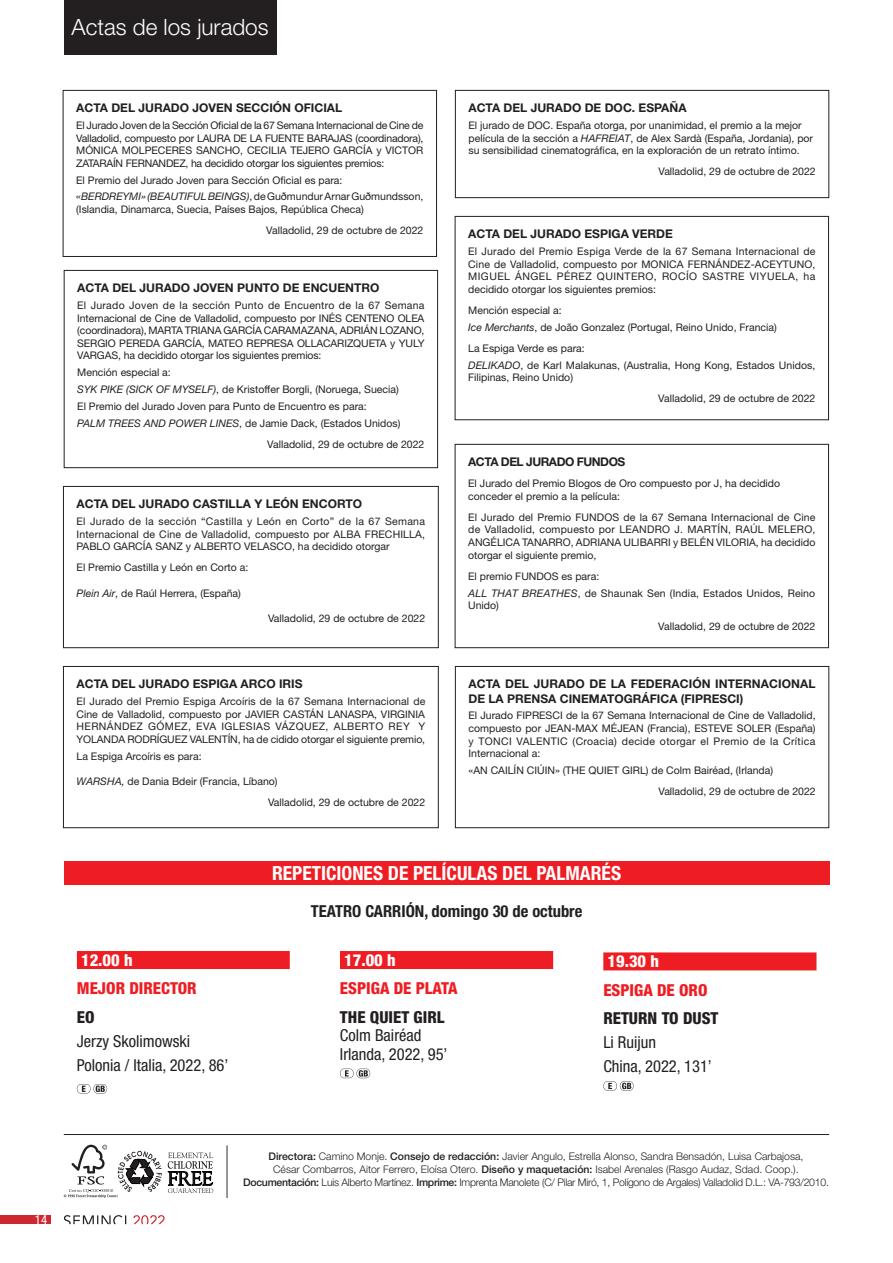
<style>
.page{position:relative;width:893px;height:1263px;background:#fff}
.page>*{position:absolute;margin:0;border:0;box-sizing:border-box;transform-origin:0 0}
.t1{font:300 22.5px "Helvetica Neue LT Std";color:#fff}
.t2{font:700 condensed 19.5px "Helvetica Neue LT Std";color:#fff}
.t3{font:condensed 16.5px/24px "Helvetica Neue LT Std";color:#231f20}
.t4{font:800 condensed 16.5px "Helvetica Neue LT Std";color:#ee1d23}
.t5{font:700 condensed 16.5px "Helvetica Neue LT Std";color:#231f20}
.t6{font:800 condensed 16.5px "Helvetica Neue LT Std";color:#231f20}
.t7{font:800 condensed 16.5px "Helvetica Neue LT Std";color:#fff}
.t8{font:condensed 12.75px "Helvetica Neue LT Std";color:#fff}
.t9{font:700 12px/14.4px "Helvetica Neue LT Std";color:#231f20}
.t10{font:700 12px "Helvetica Neue LT Std";letter-spacing:-.04em;color:#231f20}
.t11{font:10.5px/12.6px "Helvetica Neue LT Std";color:#231f20}
.t12{font:300 10.5px/12.6px "Helvetica Neue LT Std";color:#231f20;text-align:center}
.s1{font-style:italic}
.s2{font-weight:500}
</style>
<div class="page">
<div style="left:0;top:1215px;width:50px;height:9px;background:#cf2730"></div>
<svg style="left:64px;top:1215px;width:62px;height:9px"></svg>
<svg style="left:133px;top:1215px;width:32px;height:9px"></svg>
<div style="left:63px;top:90px;width:374px;height:167px;border:1px solid #231f20"></div>
<div style="left:455px;top:216px;width:374px;height:204px;border:1px solid #231f20"></div>
<div style="left:455px;top:90px;width:374px;height:108px;border:1px solid #231f20"></div>
<div style="left:63px;top:486px;width:376px;height:162px;border:1px solid #231f20"></div>
<div style="left:455px;top:666px;width:374px;height:162px;border:1px solid #231f20"></div>
<hr style="left:64px;top:1134px;width:765px;height:1px;background:#231f20">
<svg style="left:64px;top:1145px;width:98px;height:53px"></svg>
<svg style="left:168px;top:1152px;width:45px;height:41px"></svg>
<hr style="left:227px;top:1145px;width:1px;height:53px;background:#2b2d2f">
<div style="left:64px;top:861px;width:765px;height:24px;background:#ee1d23"></div>
<div style="left:77px;top:951px;width:213px;height:18px;background:#ee1d23"></div>
<svg style="left:77px;top:1084px;width:30px;height:9px"></svg>
<div style="left:603px;top:952px;width:213px;height:18px;background:#ee1d23"></div>
<svg style="left:603px;top:1081px;width:30px;height:10px"></svg>
<div style="left:340px;top:951px;width:213px;height:18px;background:#ee1d23"></div>
<svg style="left:340px;top:1069px;width:30px;height:9px"></svg>
<div style="left:64px;top:0;width:212px;height:54px;background:#231f20"></div>
<div style="left:63px;top:666px;width:376px;height:162px;border:1px solid #231f20"></div>
<div style="left:64px;top:270px;width:374px;height:198px;border:1px solid #231f20"></div>
<div style="left:455px;top:444px;width:374px;height:204px;border:1px solid #231f20"></div>
<h1 class="t1" style="left:72px;top:13px;width:199px">Actas de los jurados</h1>
<p class="t9" style="left:76px;top:100px;width:268px">ACTA DEL JURADO JOVEN SECCIÓN OFICIAL</p>
<p class="t11" style="left:76px;top:119px;width:349px;text-align:justify">El Jurado Joven de la Sección Oficial de la 67 Semana Internacional de Cine de Valladolid, compuesto por LAURA DE LA FUENTE BARAJAS (coordinadora), MÓNICA MOLPECERES SANCHO, CECILIA TEJERO GARCÍA y VICTOR ZATARAÍN FERNANDEZ, ha decidido otorgar los siguientes premios:</p>
<p class="t11" style="left:76px;top:171px;width:349px;line-height:16.8px">El Premio del Jurado Joven para Sección Oficial es para:<br><span class="s1">«BERDREYMI» (BEAUTIFUL BEINGS)</span>, de Guðmundur Arnar Guðmundsson,</p>
<p class="t11" style="left:266px;top:199px;width:159px;line-height:21.1px;text-indent:-190px">(Islandia, Dinamarca, Suecia, Países Bajos, República Checa)<br>Valladolid, 29 de octubre de 2022</p>
<p class="t9" style="left:77px;top:280px;width:304px">ACTA DEL JURADO JOVEN PUNTO DE ENCUENTRO</p>
<p class="t11" style="left:77px;top:299px;width:349px;text-align:justify">El Jurado Joven de la sección Punto de Encuentro de la 67 Semana Internacional de Cine de Valladolid, compuesto por INÉS CENTENO OLEA (coordinadora), MARTA TRIANA GARCÍA CARAMAZANA, ADRIÁN LOZANO, SERGIO PEREDA GARCÍA, MATEO REPRESA OLLACARIZQUETA y YULY VARGAS, ha decidido otorgar los siguientes premios:</p>
<p class="t11" style="left:77px;top:364px;width:325px;line-height:16.8px">Mención especial a:<br><span class="s1">SYK PIKE (SICK OF MYSELF)</span>, de Kristoffer Borgli, (Noruega, Suecia)<br>El Premio del Jurado Joven para Punto de Encuentro es para:<br><span class="s1">PALM TREES AND POWER LINES</span>, de Jamie Dack, (Estados Unidos)</p>
<p class="t11" style="left:267px;top:438px;width:159px">Valladolid, 29 de octubre de 2022</p>
<p class="t9" style="left:77px;top:496px;width:287px">ACTA DEL JURADO CASTILLA Y LEÓN ENCORTO</p>
<p class="t11" style="left:77px;top:515px;width:350px;text-align:justify">El Jurado de la sección “Castilla y León en Corto” de la 67 Semana Internacional de Cine de Valladolid, compuesto por ALBA FRECHILLA, PABLO GARCÍA SANZ y ALBERTO VELASCO, ha decidido otorgar</p>
<p class="t11" style="left:77px;top:561px;width:173px">El Premio Castilla y León en Corto a:</p>
<p class="t11" style="left:77px;top:586px;width:166px"><span class="s1">Plein Air</span>, de Raúl Herrera, (España)</p>
<p class="t11" style="left:268px;top:611px;width:159px">Valladolid, 29 de octubre de 2022</p>
<p class="t9" style="left:77px;top:676px;width:227px">ACTA DEL JURADO ESPIGA ARCO IRIS</p>
<p class="t11" style="left:77px;top:695px;width:350px;text-align:justify">El Jurado del Premio Espiga Arcoíris de la 67 Semana Internacional de Cine de Valladolid, compuesto por JAVIER CASTÁN LANASPA, VIRGINIA HERNÁNDEZ GÓMEZ, EVA IGLESIAS VÁZQUEZ, ALBERTO REY Y YOLANDA RODRÍGUEZ VALENTÍN, ha de cidido otorgar el siguiente premio,</p>
<p class="t11" style="left:77px;top:749px;width:127px">La Espiga Arcoíris es para:</p>
<p class="t11" style="left:268px;top:770px;width:159px;line-height:21.1px;text-indent:-191px"><span class="s1">WARSHA,</span> de Dania Bdeir (Francia, Líbano)<br>Valladolid, 29 de octubre de 2022</p>
<p class="t9" style="left:468px;top:100px;width:220px">ACTA DEL JURADO DE DOC. ESPAÑA</p>
<p class="t11" style="left:468px;top:119px;width:346px">El jurado de DOC. España otorga, por unanimidad, el premio a la mejor película de la sección a <span class="s1">HAFREIAT</span>, de Alex Sardà (España, Jordania), por su sensibilidad cinematográfica, en la exploración de un retrato íntimo.</p>
<p class="t11" style="left:658px;top:165px;width:159px">Valladolid, 29 de octubre de 2022</p>
<p class="t9" style="left:468px;top:226px;width:206px">ACTA DEL JURADO ESPIGA VERDE</p>
<p class="t11" style="left:468px;top:245px;width:349px;text-align:justify">El Jurado del Premio Espiga Verde de la 67 Semana Internacional de Cine de Valladolid, compuesto por MONICA FERNÁNDEZ-ACEYTUNO, MIGUEL ÁNGEL PÉREZ QUINTERO, ROCÍO SASTRE VIYUELA, ha decidido otorgar los siguientes premios:</p>
<p class="t11" style="left:468px;top:302px;width:310px;line-height:16.8px">Mención especial a:<br><span class="s1">Ice Merchants</span>, de João Gonzalez (Portugal, Reino Unido, Francia)</p>
<p class="t11" style="left:468px;top:340px;width:349px;line-height:16.8px">La Espiga Verde es para:<br><span class="s1">DELIKADO</span>, de Karl Malakunas, (Australia, Hong Kong, Estados Unidos,</p>
<p class="t11" style="left:468px;top:371px;width:106px">Filipinas, Reino Unido)</p>
<p class="t11" style="left:658px;top:392px;width:159px">Valladolid, 29 de octubre de 2022</p>
<p class="t10" style="left:468px;top:454px;width:159px">ACTA DEL JURADO FUNDOS</p>
<p class="t11" style="left:468px;top:477px;width:313px">El Jurado del Premio Blogos de Oro compuesto por J, ha decidido conceder el premio a la película:</p>
<p class="t11" style="left:468px;top:511px;width:349px;text-align:justify">El Jurado del Premio FUNDOS de la 67 Semana Internacional de Cine de Valladolid, compuesto por LEANDRO J. MARTÍN, RAÚL MELERO, ANGÉLICA TANARRO, ADRIANA ULIBARRI y BELÉN VILORIA, ha decidido otorgar el siguiente premio,</p>
<p class="t11" style="left:468px;top:567px;width:349px;line-height:16.8px">El premio FUNDOS es para:<br><span class="s1">ALL THAT BREATHES</span>, de Shaunak Sen (India, Estados Unidos, Reino</p>
<p class="t11" style="left:468px;top:599px;width:32px">Unido)</p>
<p class="t11" style="left:658px;top:620px;width:159px">Valladolid, 29 de octubre de 2022</p>
<p class="t9" style="left:468px;top:676px;width:349px">ACTA DEL JURADO DE LA FEDERACIÓN INTERNACIONAL<br>DE LA PRENSA CINEMATOGRÁFICA (FIPRESCI)</p>
<p class="t11" style="left:468px;top:709px;width:349px;text-align:justify">El Jurado FIPRESCI de la 67 Semana Internacional de Cine de Valladolid, compuesto por JEAN-MAX MÉJEAN (Francia), ESTEVE SOLER (España) y TONCI VALENTIC (Croacia) decide otorgar el Premio de la Crítica Internacional a:</p>
<p class="t11" style="left:658px;top:760px;width:159px;line-height:21.1px;text-indent:-190px">«AN CAILÍN CIÚIN» (THE QUIET GIRL) de Colm Bairéad, (Irlanda)<br>Valladolid, 29 de octubre de 2022</p>
<h3 class="t7" style="left:81px;top:950px;width:53px">12.00 h</h3>
<h3 class="t4" style="left:77px;top:978px;width:121px">MEJOR DIRECTOR</h3>
<h3 class="t6" style="left:77px;top:1006px;width:19px">EO</h3>
<h3 class="t3" style="left:77px;top:1028px;width:153px">Jerzy Skolimowski<br>Polonia / Italia, 2022, 86’</h3>
<h2 class="t2" style="left:272px;top:861px;width:351px">REPETICIONES DE PELÍCULAS DEL PALMARÉS</h2>
<h3 class="t5" style="left:311px;top:901px;width:273px">TEATRO CARRIÓN, domingo 30 de octubre</h3>
<h3 class="t7" style="left:344px;top:950px;width:53px">17.00 h</h3>
<h3 class="t4" style="left:340px;top:978px;width:119px">ESPIGA DE PLATA</h3>
<h3 class="t6" style="left:340px;top:1006px;width:106px">THE QUIET GIRL</h3>
<h3 class="t3" style="left:340px;top:1026px;width:109px;line-height:18.5px">Colm Bairéad<br>Irlanda, 2022, 95’</h3>
<h3 class="t7" style="left:608px;top:951px;width:53px">19.30 h</h3>
<h3 class="t4" style="left:603px;top:979px;width:106px">ESPIGA DE ORO</h3>
<h3 class="t6" style="left:603px;top:1008px;width:117px">RETURN TO DUST</h3>
<h3 class="t3" style="left:603px;top:1030px;width:110px">Li Ruijun<br>China, 2022, 131’</h3>
<p class="t8" style="left:35px;top:1212px;width:14px">14</p>
<p class="t12" style="left:243px;top:1150px;width:587px"><span class="s2">Directora:</span> Camino Monje. <span class="s2">Consejo de redacción:</span> Javier Angulo, Estrella Alonso, Sandra Bensadón, Luisa Carbajosa,<br>César Combarros, Aitor Ferrero, Eloísa Otero. <span class="s2">Diseño y maquetación:</span> Isabel Arenales (Rasgo Audaz, Sdad. Coop.).<br><span class="s2">Documentación:</span> Luis Alberto Martínez. <span class="s2">Imprime:</span> Imprenta Manolete (C/ Pilar Miró, 1, Polígono de Argales) Valladolid D.L.: VA-793/2010.</p>
</div>
